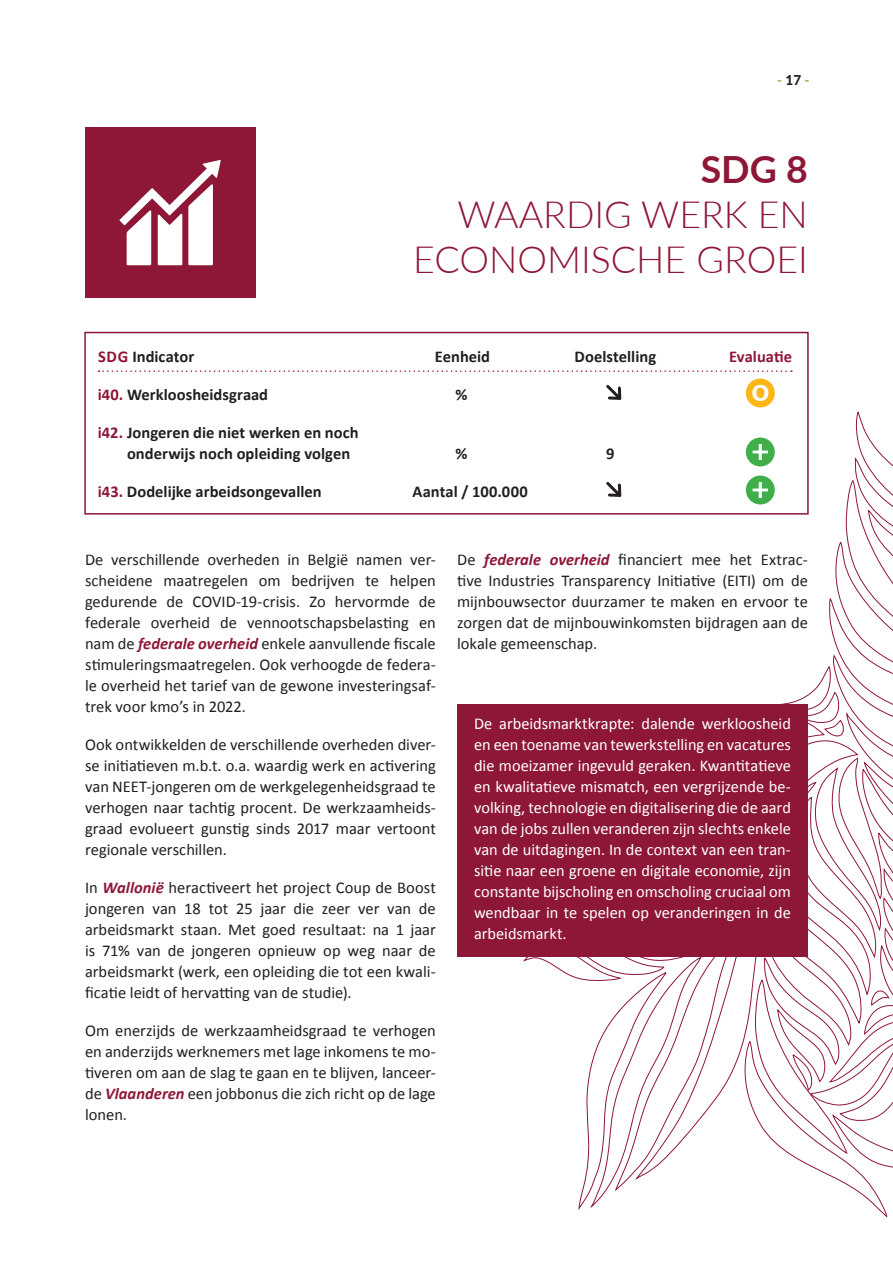
<style>
.page{position:relative;width:893px;height:1263px;background:#fff}
.page>*{position:absolute;margin:0;border:0;box-sizing:border-box;transform-origin:0 0}
.Titre_chapitre{font:300 37.5px/45px "Lato";color:#8e1737;text-align:right}
.Body_chapitre{font:700 31.5px "Lato";color:#fff}
.Body_noir{font:16.5px/21px "Calibri";color:#231f20;text-align:justify}
.Body_noir-2{font:16.5px/21px "Calibri";letter-spacing:-.005em;color:#fff;text-align:justify}
.Body_noir-3{font:700 16.5px/21px "Calibri";color:#231f20}
.Body_noir-4{font:700 16.5px "Calibri";color:#8e1737}
.t1{font:800 13.5px "Lato";color:#99b33a}
.s1{color:#231f20}
.s2{font-weight:700}
.s3{color:#8e1737}
.s4{font-weight:700;font-style:italic;color:#8e1737}
</style>
<div class="page">
<div style="left:85px;top:128px;width:170px;height:170px;background:#8e1737"></div>
<svg style="left:119px;top:160px;width:102px;height:105px"></svg>
<div style="left:457px;top:704px;width:351px;height:252px;background:#8e1737"></div>
<div style="left:84px;top:332px;width:725px;height:183px;border:2px solid #8e1737"></div>
<svg style="left:99px;top:370px;width:693px;height:2px"></svg>
<svg style="left:606px;top:384px;width:16px;height:16px"></svg>
<div style="left:746px;top:378px;width:29px;height:29px;background:#fcb615;border-radius:50%"></div>
<svg style="left:523px;top:411px;width:370px;height:806px"></svg>
<p class="t1" style="left:777px;top:70px;width:34px">- <span class="s1">17</span> -</p>
<p class="Titre_chapitre" style="left:413px;top:145px;width:396px"><span class="s2">SDG 8<br></span>WAARDIG WERK EN<br>ECONOMISCHE GROEI</p>
<p class="Body_noir-3" style="left:98px;top:345px;width:98px"><span class="s3">SDG</span> Indicator</p>
<p class="Body_noir-3" style="left:435px;top:345px;width:57px">Eenheid</p>
<p class="Body_noir-3" style="left:575px;top:345px;width:83px">Doelstelling</p>
<p class="Body_noir-4" style="left:729px;top:345px;width:64px">Evaluatie</p>
<p class="Body_noir-3" style="left:98px;top:383px;width:172px"><span class="s3">i40.</span> Werkloosheidsgraad</p>
<p class="Body_noir-3" style="left:455px;top:383px;width:14px">%</p>
<p class="Body_chapitre" style="left:751px;top:366px;width:20px">o</p>
<p class="Body_noir-3" style="left:127px;top:421px;width:233px;text-indent:-29px"><span class="s3">i42.</span> Jongeren die niet werken en noch onderwijs noch opleiding volgen</p>
<p class="Body_noir-3" style="left:455px;top:442px;width:14px">%</p>
<p class="Body_noir-3" style="left:606px;top:442px;width:10px">9</p>
<p class="Body_noir-3" style="left:98px;top:480px;width:225px"><span class="s3">i43.</span> Dodelijke arbeidsongevallen</p>
<p class="Body_noir-3" style="left:413px;top:480px;width:117px">Aantal / 100.000</p>
<p class="Body_noir" style="left:85px;top:549px;width:352px">De verschillende overheden in België namen ver&shy;scheidene maatregelen om bedrijven te helpen gedurende de COVID-19-crisis. Zo hervormde de federale overheid de vennootschapsbelasting en nam de <span class="s4">federale overheid</span> enkele aanvullende fiscale stimuleringsmaatregelen. Ook verhoogde de federa&shy;le overheid het tarief van de gewone investeringsaf&shy;trek voor kmo’s in 2022.</p>
<p class="Body_noir" style="left:85px;top:734px;width:352px">Ook ontwikkelden de verschillende overheden diver&shy;se initiatieven m.b.t. o.a. waardig werk en activering van NEET-jongeren om de werkgelegenheidsgraad te verhogen naar tachtig procent. De werkzaamheids&shy;graad evolueert gunstig sinds 2017 maar vertoont regionale verschillen.</p>
<p class="Body_noir" style="left:85px;top:877px;width:352px">In <span class="s4">Wallonië</span> heractiveert het project Coup de Boost jongeren van 18 tot 25 jaar die zeer ver van de arbeidsmarkt staan. Met goed resultaat: na 1 jaar is 71% van de jongeren opnieuw op weg naar de arbeidsmarkt (werk, een opleiding die tot een kwali&shy;ficatie leidt of hervatting van de studie).</p>
<p class="Body_noir" style="left:85px;top:1020px;width:352px">Om enerzijds de werkzaamheidsgraad te verhogen en anderzijds werknemers met lage inkomens te mo&shy;tiveren om aan de slag te gaan en te blijven, lanceer&shy;de <span class="s4">Vlaanderen</span> een jobbonus die zich richt op de lage lonen.</p>
<p class="Body_noir" style="left:457px;top:549px;width:352px">De <span class="s4">federale overheid</span> financiert mee het Extrac&shy;tive Industries Transparency Initiative (EITI) om de mijnbouwsector duurzamer te maken en ervoor te zorgen dat de mijnbouwinkomsten bijdragen aan de lokale gemeenschap.</p>
<p class="Body_noir-2" style="left:474px;top:713px;width:318px">De arbeidsmarktkrapte: dalende werkloosheid en een toename van tewerkstelling en vacatures die moeizamer ingevuld geraken. Kwantitatieve en kwalitatieve mismatch, een vergrijzende be&shy;volking, technologie en digitalisering die de aard van de jobs zullen veranderen zijn slechts enkele van de uitdagingen. In de context van een tran&shy;sitie naar een groene en digitale economie, zijn constante bijscholing en omscholing cruciaal om wendbaar in te spelen op veranderingen in de arbeidsmarkt.</p>
</div>
